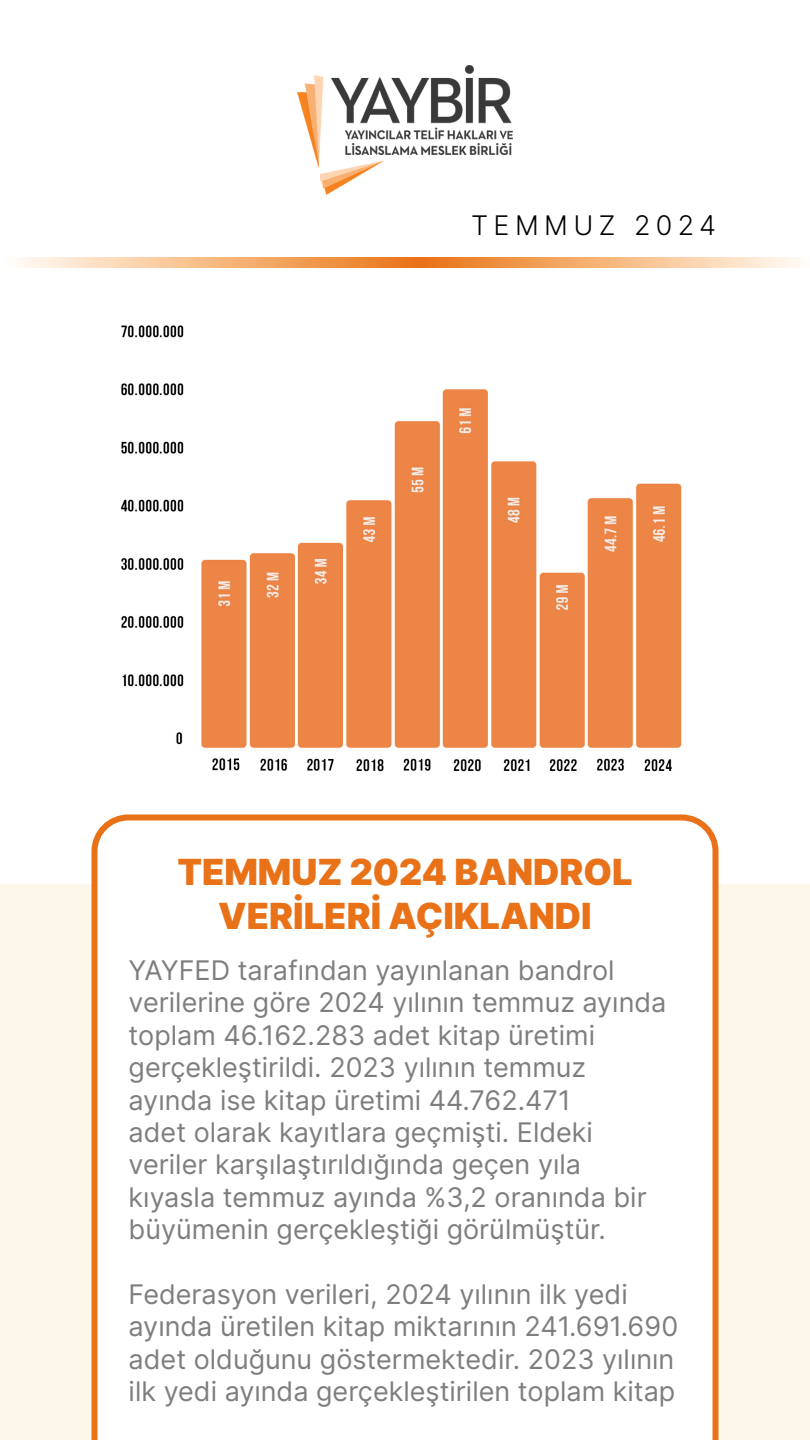
<style>
.page{position:relative;width:810px;height:1440px;background:#fff}
.page>*{position:absolute;margin:0;border:0;box-sizing:border-box;transform-origin:0 0}
.t1{font:900 36px/43.2px "Inter";color:#e97118;text-align:center}
.t2{font:27px/32.4px "Inter";color:#7d7e7e}
.t3{font:300 27px "Inter";letter-spacing:.2em;color:#000}
</style>
<div class="page">
<div style="left:0;top:586px;width:809px;height:854px;background:#fdf7e9"></div>
<img style="left:298px;top:65px;width:214px;height:130px">
<svg style="left:20px;top:257px;width:781px;height:11px;background:#f5b780"></svg>
<div style="left:0;top:268px;width:810px;height:615px;background:#fff"></div>
<img style="left:120px;top:325px;width:562px;height:447px">
<div style="left:92px;top:814px;width:626px;height:626px;background:#fff"></div>
<p class="t3" style="left:471px;top:205px;width:247px">TEMMUZ 2024</p>
<h1 class="t1" style="left:177px;top:850px;width:457px">TEMMUZ 2024 BANDROL<br>VERİLERİ AÇIKLANDI</h1>
<p class="t2" style="left:129px;top:953px;width:539px">YAYFED tarafından yayınlanan bandrol verilerine göre 2024 yılının temmuz ayında toplam 46.162.283 adet kitap üretimi gerçekleştirildi. 2023 yılının temmuz ayında ise kitap üretimi 44.762.471<br>adet olarak kayıtlara geçmişti. Eldeki veriler karşılaştırıldığında geçen yıla kıyasla temmuz ayında %3,2 oranında bir büyümenin gerçekleştiği görülmüştür.</p>
<p class="t2" style="left:129px;top:1277px;width:551px">Federasyon verileri, 2024 yılının ilk yedi ayında üretilen kitap miktarının 241.691.690 adet olduğunu göstermektedir. 2023 yılının ilk yedi ayında gerçekleştirilen toplam kitap</p>
</div>
